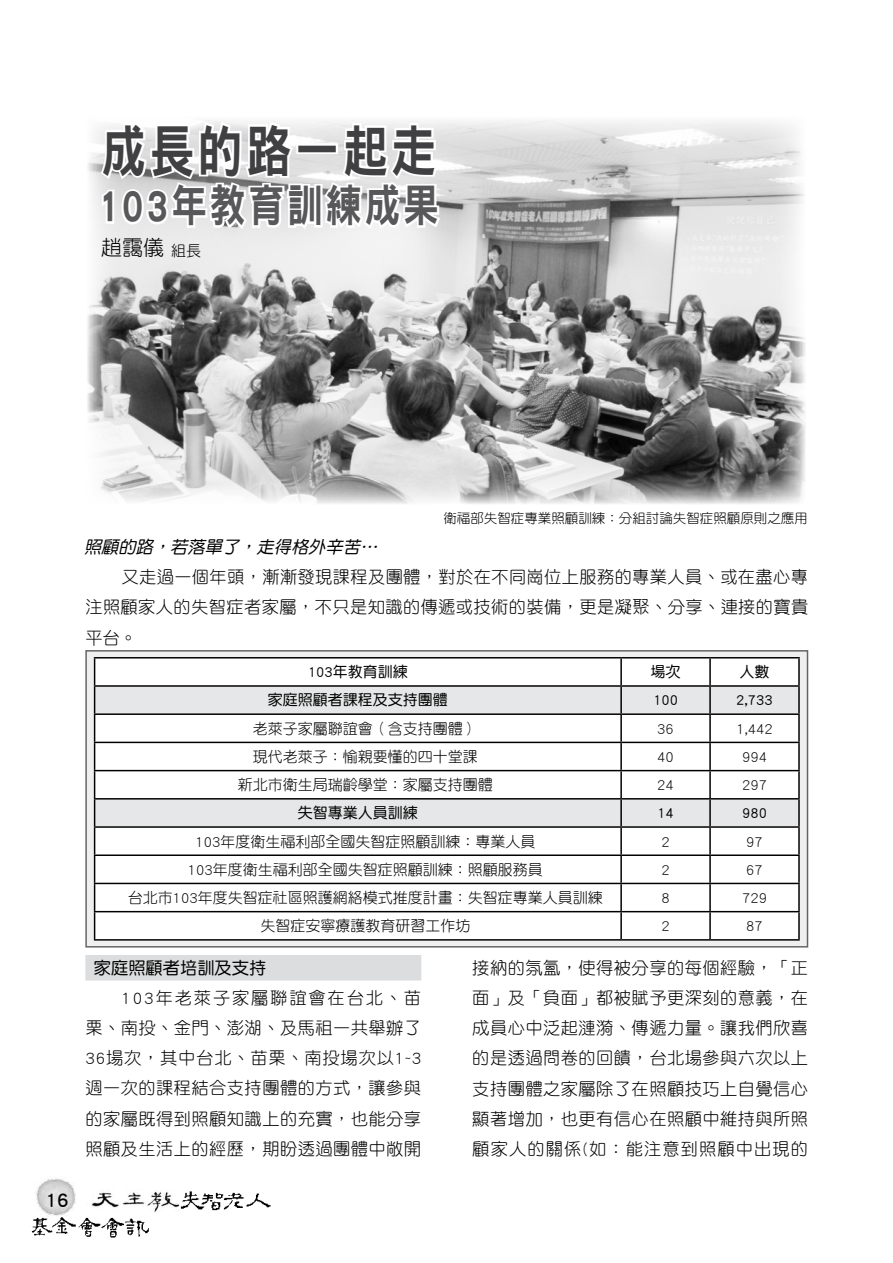
<style>
.page{position:relative;width:893px;height:1263px;background:#fff}
.page>*{position:absolute;margin:0;border:0;box-sizing:border-box;transform-origin:0 0}
.t1{font:56.25px "DF Hei Std W9";letter-spacing:.075em;color:#404042;scale:.8 1}
.t2{font:45px "DF Hei Std W9";letter-spacing:.075em;color:#58585b;scale:.8 1}
.t3{font:21px "DF Yuan Std W3";color:#000}
.t4{font:18px "Li Hei Pro";color:#000}
.t5{font:17.25px/30.2px "DF Yuan Std W3";letter-spacing:.025em;color:#000;text-align:justify}
.t6{font:italic 17.25px "DF Yuan Std W5";color:#000}
.t7{font:17.25px "DF Yuan Std W5";color:#000}
.t8{font:15px "DF Yuan Std W3";color:#000}
.t9{font:15px "DF Yuan Std W5";color:#000}
.t10{font:13.5px "DF Yuan Std W3";color:#000}
.s1{font-size:15px}
</style>
<div class="page">
<img style="left:87px;top:120px;width:718px;height:384px">
<div style="left:85px;top:650px;width:723px;height:297px;background:#efeff0;border:1px solid #626466"></div>
<div style="left:85px;top:955px;width:336px;height:25px;background:#dcddde"></div>
<svg style="left:98px;top:120px;width:345px;height:123px"></svg>
<div style="left:711px;top:658px;width:87px;height:281px;background:#fff"></div>
<svg style="left:711px;top:687px;width:87px;height:139px;fill:#fff"></svg>
<hr style="left:94px;top:657px;width:527px;height:1px;background:#000">
<hr style="left:621px;top:657px;width:89px;height:1px;background:#000">
<hr style="left:710px;top:657px;width:90px;height:1px;background:#000">
<hr style="left:709px;top:658px;width:2px;height:27px;background:#000">
<hr style="left:798px;top:658px;width:2px;height:27px;background:#000">
<hr style="left:710px;top:685px;width:90px;height:2px;background:#000">
<hr style="left:709px;top:687px;width:2px;height:26px;background:#000">
<hr style="left:798px;top:687px;width:2px;height:26px;background:#000">
<hr style="left:710px;top:713px;width:90px;height:2px;background:#000">
<hr style="left:709px;top:715px;width:2px;height:27px;background:#000">
<hr style="left:798px;top:715px;width:2px;height:27px;background:#000">
<hr style="left:710px;top:742px;width:90px;height:1px;background:#000">
<hr style="left:709px;top:743px;width:2px;height:27px;background:#000">
<hr style="left:798px;top:743px;width:2px;height:27px;background:#000">
<hr style="left:710px;top:770px;width:90px;height:1px;background:#000">
<hr style="left:709px;top:771px;width:2px;height:27px;background:#000">
<hr style="left:798px;top:771px;width:2px;height:27px;background:#000">
<hr style="left:710px;top:798px;width:90px;height:1px;background:#000">
<hr style="left:709px;top:799px;width:2px;height:27px;background:#000">
<hr style="left:798px;top:799px;width:2px;height:27px;background:#000">
<hr style="left:710px;top:826px;width:90px;height:2px;background:#000">
<hr style="left:709px;top:828px;width:2px;height:26px;background:#000">
<hr style="left:798px;top:828px;width:2px;height:26px;background:#000">
<hr style="left:710px;top:854px;width:90px;height:2px;background:#000">
<hr style="left:709px;top:856px;width:2px;height:27px;background:#000">
<hr style="left:798px;top:856px;width:2px;height:27px;background:#000">
<hr style="left:710px;top:883px;width:90px;height:1px;background:#000">
<hr style="left:709px;top:884px;width:2px;height:27px;background:#000">
<hr style="left:798px;top:884px;width:2px;height:27px;background:#000">
<svg style="left:94px;top:658px;width:616px;height:281px"></svg>
<hr style="left:621px;top:911px;width:89px;height:1px;background:#000">
<hr style="left:620px;top:912px;width:2px;height:27px;background:#000">
<hr style="left:710px;top:911px;width:90px;height:1px;background:#000">
<hr style="left:709px;top:912px;width:2px;height:27px;background:#000">
<hr style="left:798px;top:912px;width:2px;height:27px;background:#000">
<hr style="left:94px;top:939px;width:527px;height:1px;background:#000">
<hr style="left:621px;top:939px;width:89px;height:1px;background:#000">
<hr style="left:710px;top:939px;width:90px;height:1px;background:#000">
<img style="left:34px;top:1178px;width:42px;height:37px">
<img style="left:31px;top:1215px;width:118px;height:23px">
<img style="left:181px;top:1191px;width:90px;height:20px">
<img style="left:92px;top:1191px;width:89px;height:22px">
<h1 class="t1" style="left:101px;top:120px;width:421px">成長的路一起走</h1>
<h2 class="t2" style="left:97px;top:181px;width:429px">103年教育訓練成果</h2>
<p class="t3" style="left:101px;top:236px;width:101px">趙靄儀<span class="s1">組長</span></p>
<p class="t4" style="left:45px;top:1192px;width:25px">16</p>
<p class="t10" style="left:443px;top:511px;width:366px">衛福部失智症專業照顧訓練：分組討論失智症照顧原則之應用</p>
<p class="t6" style="left:84px;top:537px;width:299px">照顧的路，若落單了，走得格外辛苦…</p>
<p class="t5" style="left:85px;top:562px;width:725px;text-indent:36px">又走過一個年頭，漸漸發現課程及團體，對於在不同崗位上服務的專業人員、或在盡心專注照顧家人的失智症者家屬，不只是知識的傳遞或技術的裝備，更是凝聚、分享、連接的寶貴平台。</p>
<p class="t9" style="left:308px;top:664px;width:101px">103年教育訓練</p>
<p class="t9" style="left:651px;top:664px;width:31px">場次</p>
<p class="t9" style="left:739px;top:664px;width:31px">人數</p>
<p class="t9" style="left:268px;top:692px;width:181px">家庭照顧者課程及支持團體</p>
<p class="t9" style="left:653px;top:692px;width:26px">100</p>
<p class="t9" style="left:736px;top:692px;width:38px">2,733</p>
<p class="t8" style="left:238px;top:720px;width:241px">　老萊子家屬聯誼會（含支持團體）</p>
<p class="t8" style="left:657px;top:720px;width:18px">36</p>
<p class="t8" style="left:736px;top:720px;width:38px">1,442</p>
<p class="t8" style="left:238px;top:748px;width:241px">　現代老萊子：愉親要懂的四十堂課</p>
<p class="t8" style="left:657px;top:748px;width:18px">40</p>
<p class="t8" style="left:742px;top:748px;width:26px">994</p>
<p class="t8" style="left:223px;top:776px;width:271px">　新北市衛生局瑞齡學堂：家屬支持團體</p>
<p class="t8" style="left:657px;top:776px;width:18px">24</p>
<p class="t8" style="left:742px;top:776px;width:26px">297</p>
<p class="t9" style="left:298px;top:805px;width:121px">失智專業人員訓練</p>
<p class="t9" style="left:657px;top:805px;width:18px">14</p>
<p class="t9" style="left:742px;top:805px;width:26px">980</p>
<p class="t8" style="left:180px;top:833px;width:356px">　103年度衛生福利部全國失智症照顧訓練：專業人員</p>
<p class="t8" style="left:661px;top:833px;width:10px">2</p>
<p class="t8" style="left:746px;top:833px;width:18px">97</p>
<p class="t8" style="left:173px;top:861px;width:371px">　103年度衛生福利部全國失智症照顧訓練：照顧服務員</p>
<p class="t8" style="left:661px;top:861px;width:10px">2</p>
<p class="t8" style="left:746px;top:861px;width:18px">67</p>
<p class="t8" style="left:113px;top:889px;width:491px">　台北市103年度失智症社區照護網絡模式推度計畫：失智症專業人員訓練</p>
<p class="t8" style="left:661px;top:889px;width:10px">8</p>
<p class="t8" style="left:742px;top:889px;width:26px">729</p>
<p class="t8" style="left:245px;top:917px;width:226px">　失智症安寧療護教育研習工作坊</p>
<p class="t8" style="left:661px;top:917px;width:10px">2</p>
<p class="t8" style="left:746px;top:917px;width:18px">87</p>
<p class="t7" style="left:94px;top:958px;width:174px">家庭照顧者培訓及支持</p>
<p class="t5" style="left:85px;top:982px;width:337px;text-indent:36px">103年老萊子家屬聯誼會在台北、苗栗、南投、金門、澎湖、及馬祖一共舉辦了36場次，其中台北、苗栗、南投場次以1~3週一次的課程結合支持團體的方式，讓參與的家屬既得到照顧知識上的充實，也能分享照顧及生活上的經歷，期盼透過團體中敞開</p>
<p class="t5" style="left:472px;top:952px;width:337px">接納的氛氳，使得被分享的每個經驗，「正面」及「負面」都被賦予更深刻的意義，在成員心中泛起漣漪、傳遞力量。讓我們欣喜的是透過問卷的回饋，台北場參與六次以上支持團體之家屬除了在照顧技巧上自覺信心顯著增加，也更有信心在照顧中維持與所照顧家人的關係(如：能注意到照顧中出現的</p>
</div>
